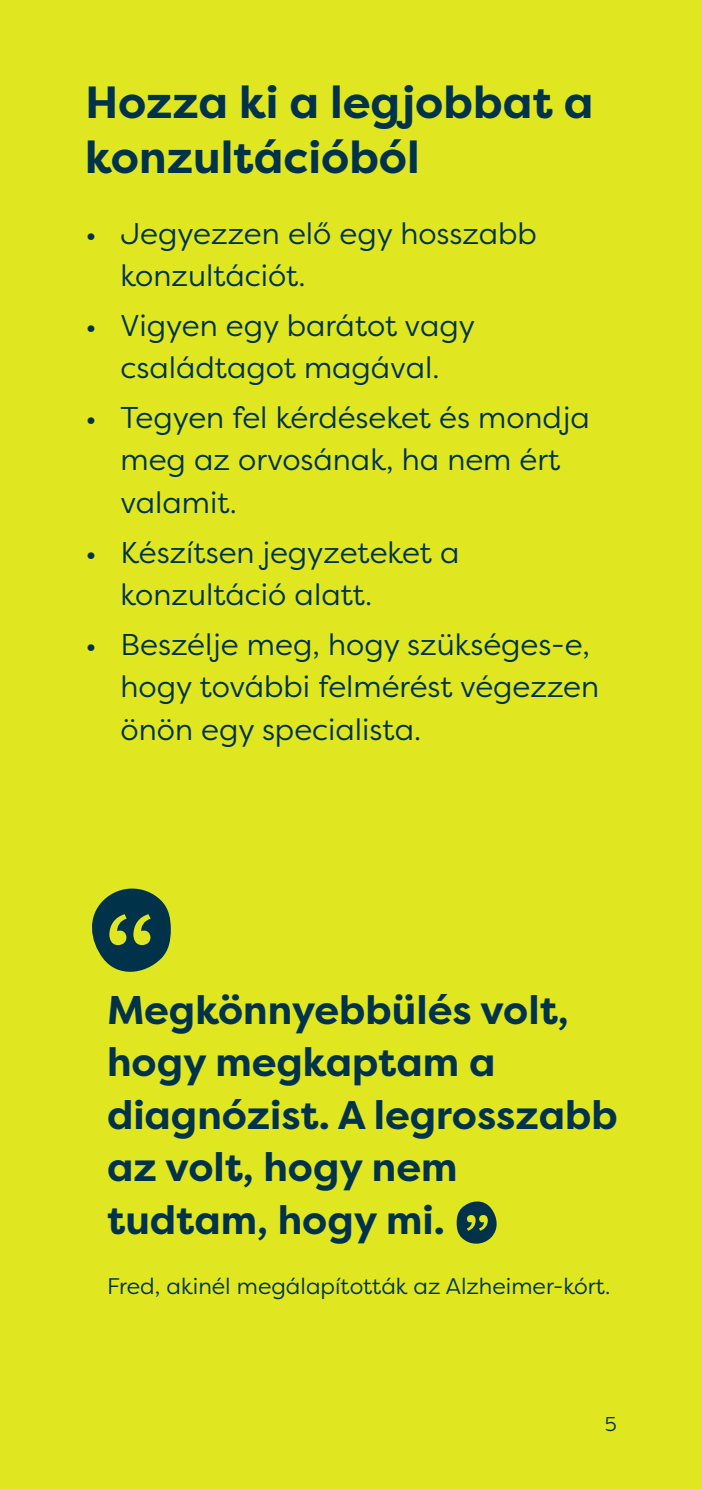
<style>
.page{position:relative;width:702px;height:1489px;background:#fff}
.page>*{position:absolute;margin:0;border:0;box-sizing:border-box;transform-origin:0 0}
.t1{font:700 45px/55px "Filson Pro";color:#00334a}
.t2{font:700 40px/52.5px "Filson Pro";color:#00334a}
.t3{font:30px/42.5px "Filson Pro";color:#00334a}
.t4{font:22.5px "Filson Pro";color:#00334a}
.t5{font:20px "Filson Pro";color:#00334a}
</style>
<div class="page">
<div style="left:0;top:0;width:702px;height:1488px;background:#e0e721"></div>
<svg style="left:92px;top:888px;width:79px;height:84px"></svg>
<svg style="left:456px;top:1201px;width:41px;height:43px"></svg>
<h1 class="t1" style="left:85px;top:75px;width:510px">Hozza ki a legjobbat a konzultációból</h1>
<p class="t3" style="left:120px;top:211px;width:418px;text-indent:-35px">• Jegyezzen elő egy hosszabb konzultációt.</p>
<p class="t3" style="left:85px;top:303px;width:391px;text-align:center">• Vigyen egy barátot vagy családtagot magával.</p>
<p class="t3" style="left:120px;top:395px;width:470px;text-indent:-35px">• Tegyen fel kérdéseket és mondja meg az orvosának, ha nem ért valamit.</p>
<p class="t3" style="left:120px;top:530px;width:340px;text-indent:-35px">• Készítsen jegyzeteket a konzultáció alatt.</p>
<p class="t3" style="left:120px;top:622px;width:480px;text-indent:-35px">• Beszélje meg, hogy szükséges-e, hogy további felmérést végezzen önön egy specialista.</p>
<h2 class="t2" style="left:107px;top:984px;width:512px">Megkönnyebbülés volt, hogy megkaptam a diagnózist. A legrosszabb az volt, hogy nem tudtam, hogy mi.</h2>
<p class="t4" style="left:107px;top:1270px;width:505px">Fred, akinél megálapították az Alzheimer-kórt.</p>
<p class="t5" style="left:605px;top:1410px;width:13px">5</p>
</div>
